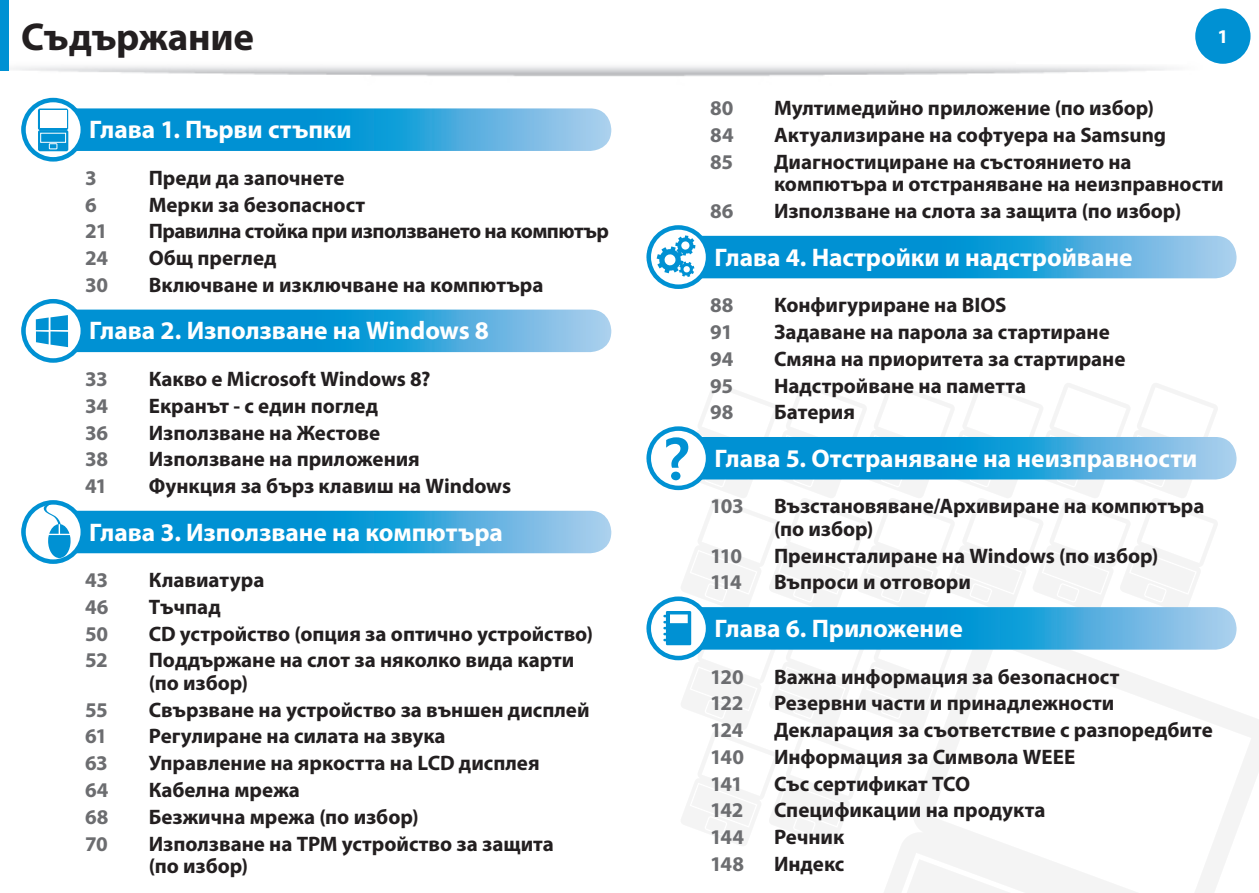
<style>
.page{position:relative;width:1259px;height:893px;background:#fff}
.page>*{position:absolute;margin:0;border:0;box-sizing:border-box;transform-origin:0 0}
.t1{font:700 39px "Myriad Pro";letter-spacing:-.01em;color:#231f20}
.t2{font:700 25.5px "Myriad Pro";letter-spacing:-.005em;color:#fff}
.t3{font:700 21px/22.5px "Myriad Pro";color:#231f20}
.t4{font:700 21px "Myriad Pro";letter-spacing:-.015em;color:#6c6d70}
.t5{font:700 21px "Myriad Pro";letter-spacing:-.025em;color:#231f20}
.t6{font:700 19.5px "Myriad Pro";color:#fff}
</style>
<div class="page">
<img style="left:0;top:22px;width:1214px;height:84px">
<div style="left:1195px;top:9px;width:55px;height:55px;background:#0091d3;border-radius:50%"></div>
<div style="left:0;top:0;width:9px;height:70px;background:#0091d3"></div>
<svg style="left:884px;top:621px;width:375px;height:272px"></svg>
<svg style="left:22px;top:108px;width:589px;height:43px;background:#2ba1da"></svg>
<svg style="left:24px;top:100px;width:59px;height:59px"></svg>
<div style="left:21px;top:98px;width:64px;height:64px;border:4px solid #0091d3;border-radius:50%"></div>
<svg style="left:38px;top:109px;width:30px;height:21px"></svg>
<svg style="left:38px;top:130px;width:30px;height:21px"></svg>
<div style="left:40px;top:111px;width:26px;height:17px;background:#fff"></div>
<svg style="left:40px;top:132px;width:26px;height:18px"></svg>
<svg style="left:22px;top:310px;width:589px;height:42px;background:#29a0d9"></svg>
<svg style="left:24px;top:301px;width:59px;height:59px"></svg>
<div style="left:21px;top:299px;width:64px;height:64px;border:4px solid #0091d3;border-radius:50%"></div>
<svg style="left:36px;top:315px;width:32px;height:32px"></svg>
<svg style="left:22px;top:511px;width:589px;height:42px;background:#29a0d9"></svg>
<svg style="left:24px;top:502px;width:59px;height:60px"></svg>
<div style="left:21px;top:500px;width:64px;height:64px;border:4px solid #0091d3;border-radius:50%"></div>
<svg style="left:43px;top:501px;width:28px;height:57px"></svg>
<svg style="left:647px;top:236px;width:589px;height:42px;background:#29a0d9"></svg>
<svg style="left:649px;top:227px;width:59px;height:60px"></svg>
<div style="left:646px;top:225px;width:64px;height:64px;border:4px solid #0091d3;border-radius:50%"></div>
<svg style="left:656px;top:235px;width:39px;height:42px"></svg>
<div style="left:647px;top:437px;width:589px;height:42px;background:#a6cfed;border-radius:21px"></div>
<svg style="left:649px;top:429px;width:59px;height:59px"></svg>
<div style="left:646px;top:426px;width:64px;height:64px;border:4px solid #0091d3;border-radius:50%"></div>
<div style="left:647px;top:607px;width:589px;height:43px;background:#a6cfed;border-radius:21px"></div>
<svg style="left:649px;top:599px;width:59px;height:59px"></svg>
<div style="left:646px;top:596px;width:64px;height:64px;border:4px solid #0091d3;border-radius:50%"></div>
<svg style="left:663px;top:383px;width:555px;height:464px"></svg>
<div style="left:1016px;top:4px;width:170px;height:60px;background:#fff"></div>
<h1 class="t1" style="left:21px;top:11px;width:234px">Съдържание</h1>
<p class="t2" style="left:89px;top:113px;width:264px">Глава 1. Първи стъпки</p>
<p class="t4" style="left:85px;top:164px;width:13px">3</p>
<p class="t3" style="left:149px;top:166px;width:197px">Преди да започнете</p>
<p class="t4" style="left:85px;top:191px;width:13px">6</p>
<p class="t3" style="left:149px;top:193px;width:218px">Мерки за безопасност</p>
<p class="t4" style="left:85px;top:218px;width:24px">21</p>
<p class="t5" style="left:149px;top:218px;width:462px">Правилна стойка при използването на компютър</p>
<p class="t4" style="left:85px;top:244px;width:25px">24</p>
<p class="t3" style="left:149px;top:246px;width:129px">Общ преглед</p>
<p class="t4" style="left:85px;top:271px;width:25px">30</p>
<p class="t3" style="left:149px;top:273px;width:396px">Включване и изключване на компютъра</p>
<p class="t2" style="left:89px;top:314px;width:401px">Глава 2. Използване на Windows 8</p>
<p class="t4" style="left:85px;top:365px;width:24px">33</p>
<p class="t3" style="left:149px;top:367px;width:283px">Какво е Microsoft Windows 8?</p>
<p class="t4" style="left:85px;top:392px;width:25px">34</p>
<p class="t3" style="left:149px;top:394px;width:231px">Екранът - с един поглед</p>
<p class="t4" style="left:85px;top:419px;width:25px">36</p>
<p class="t3" style="left:149px;top:421px;width:233px">Използване на Жестове</p>
<p class="t4" style="left:85px;top:446px;width:25px">38</p>
<p class="t3" style="left:149px;top:447px;width:272px">Използване на приложения</p>
<p class="t4" style="left:85px;top:472px;width:24px">41</p>
<p class="t3" style="left:149px;top:474px;width:364px">Функция за бърз клавиш на Windows</p>
<p class="t2" style="left:89px;top:515px;width:415px">Глава 3. Използване на компютъра</p>
<p class="t4" style="left:85px;top:566px;width:25px">43</p>
<p class="t3" style="left:149px;top:568px;width:117px">Клавиатура</p>
<p class="t4" style="left:85px;top:593px;width:25px">46</p>
<p class="t3" style="left:149px;top:595px;width:73px">Тъчпад</p>
<p class="t4" style="left:85px;top:620px;width:25px">50</p>
<p class="t3" style="left:149px;top:622px;width:446px">CD устройство (опция за оптично устройство)</p>
<p class="t4" style="left:85px;top:647px;width:24px">52</p>
<p class="t3" style="left:149px;top:648px;width:427px">Поддържане на слот за няколко вида карти (по избор)</p>
<p class="t4" style="left:85px;top:696px;width:24px">55</p>
<p class="t3" style="left:149px;top:698px;width:442px">Свързване на устройство за външен дисплей</p>
<p class="t4" style="left:85px;top:723px;width:24px">61</p>
<p class="t3" style="left:149px;top:724px;width:298px">Регулиране на силата на звука</p>
<p class="t4" style="left:85px;top:749px;width:24px">63</p>
<p class="t3" style="left:149px;top:751px;width:392px">Управление на яркостта на LCD дисплея</p>
<p class="t4" style="left:85px;top:776px;width:25px">64</p>
<p class="t3" style="left:149px;top:778px;width:153px">Кабелна мрежа</p>
<p class="t4" style="left:85px;top:803px;width:25px">68</p>
<p class="t3" style="left:149px;top:805px;width:271px">Безжична мрежа (по избор)</p>
<p class="t4" style="left:85px;top:830px;width:24px">70</p>
<p class="t3" style="left:149px;top:831px;width:406px">Използване на TPM устройство за защита (по избор)</p>
<p class="t6" style="left:1217px;top:23px;width:12px">1</p>
<p class="t4" style="left:710px;top:95px;width:25px">80</p>
<p class="t3" style="left:774px;top:96px;width:382px">Мултимедийно приложение (по избор)</p>
<p class="t4" style="left:710px;top:121px;width:25px">84</p>
<p class="t3" style="left:774px;top:123px;width:394px">Актуализиране на софтуера на Samsung</p>
<p class="t4" style="left:710px;top:148px;width:25px">85</p>
<p class="t3" style="left:774px;top:150px;width:451px">Диагностициране на състоянието на компютъра и отстраняване на неизправности</p>
<p class="t4" style="left:710px;top:197px;width:25px">86</p>
<p class="t3" style="left:774px;top:199px;width:409px">Използване на слота за защита (по избор)</p>
<p class="t2" style="left:714px;top:240px;width:419px">Глава 4. Настройки и надстройване</p>
<p class="t4" style="left:710px;top:291px;width:25px">88</p>
<p class="t3" style="left:774px;top:293px;width:234px">Конфигуриране на BIOS</p>
<p class="t4" style="left:710px;top:318px;width:24px">91</p>
<p class="t3" style="left:774px;top:320px;width:337px">Задаване на парола за стартиране</p>
<p class="t4" style="left:710px;top:345px;width:25px">94</p>
<p class="t3" style="left:774px;top:347px;width:353px">Смяна на приоритета за стартиране</p>
<p class="t4" style="left:710px;top:372px;width:24px">95</p>
<p class="t3" style="left:774px;top:374px;width:253px">Надстройване на паметта</p>
<p class="t4" style="left:710px;top:399px;width:25px">98</p>
<p class="t3" style="left:774px;top:400px;width:82px">Батерия</p>
<p class="t2" style="left:714px;top:442px;width:484px">Глава 5. Отстраняване на неизправности</p>
<p class="t4" style="left:710px;top:493px;width:35px">103</p>
<p class="t3" style="left:774px;top:494px;width:432px">Възстановяване/Архивиране на компютъра (по избор)</p>
<p class="t4" style="left:710px;top:542px;width:33px">110</p>
<p class="t3" style="left:774px;top:544px;width:386px">Преинсталиране на Windows (по избор)</p>
<p class="t4" style="left:710px;top:569px;width:33px">114</p>
<p class="t3" style="left:774px;top:570px;width:198px">Въпроси и отговори</p>
<p class="t2" style="left:714px;top:612px;width:250px">Глава 6. Приложение</p>
<p class="t4" style="left:710px;top:663px;width:35px">120</p>
<p class="t3" style="left:774px;top:665px;width:347px">Важна информация за безопасност</p>
<p class="t4" style="left:710px;top:690px;width:35px">122</p>
<p class="t3" style="left:774px;top:691px;width:342px">Резервни части и принадлежности</p>
<p class="t4" style="left:710px;top:716px;width:35px">124</p>
<p class="t3" style="left:774px;top:718px;width:440px">Декларация за съответствие с разпоредбите</p>
<p class="t4" style="left:710px;top:743px;width:35px">140</p>
<p class="t3" style="left:774px;top:745px;width:303px">Инфopмaция за Симвoлa WEEE</p>
<p class="t4" style="left:710px;top:770px;width:34px">141</p>
<p class="t3" style="left:774px;top:772px;width:198px">Със сертификат TCO</p>
<p class="t4" style="left:710px;top:797px;width:35px">142</p>
<p class="t3" style="left:774px;top:798px;width:273px">Спецификации на продукта</p>
<p class="t4" style="left:710px;top:823px;width:35px">144</p>
<p class="t3" style="left:774px;top:825px;width:72px">Речник</p>
<p class="t4" style="left:710px;top:850px;width:35px">148</p>
<p class="t3" style="left:774px;top:852px;width:72px">Индекс</p>
</div>
